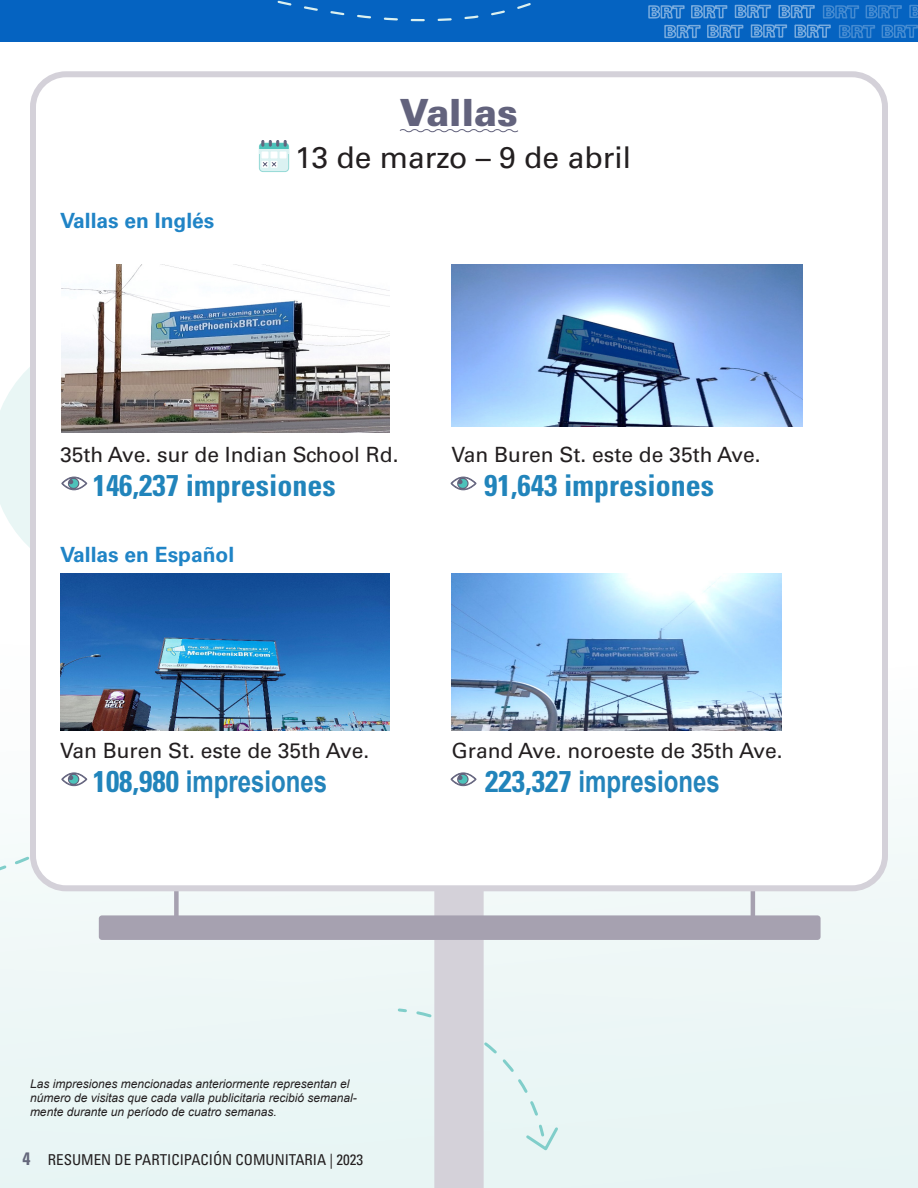
<style>
.page{position:relative;width:918px;height:1188px;background:#fff}
.page>*{position:absolute;margin:0;border:0;box-sizing:border-box;transform-origin:0 0}
.subheading3{font:900 37.5px "Univers LT Std";color:#63637d}
.t1{font:700 30px "Arial";color:#2484bb;scale:.8 1}
.t2{font:700 condensed 30px "Univers LT Std";color:#2184bb}
.calendar_dates{font:30px "Univers LT Std";color:#231f20}
.BLACK_BODY_TEXT{font:21px "Univers LT Std";color:#231f20}
.small_blue_header{font:700 21px "Univers LT Std";color:#2084c6}
.t3{font:condensed 15px "Univers LT Std";color:#231f20}
.t4{font:italic 12px/13.8px "Arial";color:#231f20}
.s1{font-family:"Univers LT Std";font-stretch:condensed;color:#2184bb}
.s2{font-weight:700;font-size:18px;color:#64677b}
</style>
<div class="page">
<div style="left:0;top:42px;width:918px;height:1146px;background:linear-gradient(to bottom,#fff,#ebf6f6)"></div>
<div style="left:0;top:0;width:918px;height:42px;background:#0563c1"></div>
<svg style="left:650px;top:4px;width:268px;height:35px"></svg>
<svg style="left:148px;top:0;width:502px;height:71px"></svg>
<svg style="left:0;top:332px;width:30px;height:246px;fill:#e9f6f5"></svg>
<svg style="left:396px;top:891px;width:165px;height:297px"></svg>
<div style="left:99px;top:915px;width:722px;height:25px;background:#a6a1b0;border-radius:3px"></div>
<div style="left:174px;top:886px;width:5px;height:35px;background:#a6a1b0"></div>
<hr style="left:751px;top:886px;width:4px;height:34px;background:#a6a1b0">
<div style="left:33px;top:74px;width:852px;height:814px;background:#fff;border-radius:33px"></div>
<div style="left:30px;top:71px;width:858px;height:820px;border:6px solid #d4d1d9;border-radius:33px"></div>
<svg style="left:399px;top:129px;width:119px;height:4px"></svg>
<img style="left:60px;top:574px;width:330px;height:157px">
<img style="left:452px;top:574px;width:330px;height:156px">
<div style="left:259px;top:143px;width:30px;height:29px;background:#dbf2f2;border-radius:4px"></div>
<div style="left:259px;top:143px;width:30px;height:29px;border:1px solid #94d9d6;border-radius:4px"></div>
<svg style="left:259px;top:143px;width:30px;height:9px"></svg>
<div style="left:259px;top:149px;width:30px;height:5px;background:#dbf2f2"></div>
<div style="left:262px;top:161px;width:6px;height:7px;border:1px solid #fff"></div>
<div style="left:271px;top:161px;width:6px;height:7px;border:1px solid #fff"></div>
<div style="left:280px;top:161px;width:6px;height:7px;border:1px solid #dbf2f2"></div>
<svg style="left:261px;top:140px;width:26px;height:27px"></svg>
<svg style="left:62px;top:477px;width:25px;height:13px"></svg>
<svg style="left:451px;top:477px;width:25px;height:13px"></svg>
<svg style="left:0;top:606px;width:157px;height:359px"></svg>
<svg style="left:451px;top:773px;width:25px;height:13px"></svg>
<img style="left:62px;top:264px;width:327px;height:169px">
<img style="left:451px;top:264px;width:351px;height:163px">
<p class="small_blue_header" style="left:60px;top:208px;width:156px">Vallas en Inglés</p>
<p class="subheading3" style="left:400px;top:89px;width:120px">Vallas</p>
<p class="calendar_dates" style="left:295px;top:140px;width:337px">13 de marzo – 9 de abril</p>
<p class="BLACK_BODY_TEXT" style="left:60px;top:443px;width:340px">35th Ave. sur de Indian School Rd.</p>
<p class="BLACK_BODY_TEXT" style="left:452px;top:443px;width:311px">Van Buren St. este de 35th Ave.</p>
<p class="t2" style="left:93px;top:467px;width:245px">146,237 impresiones</p>
<p class="t2" style="left:484px;top:467px;width:231px">91,643 impresiones</p>
<p class="small_blue_header" style="left:60px;top:542px;width:176px">Vallas en Español</p>
<p class="BLACK_BODY_TEXT" style="left:60px;top:738px;width:311px">Van Buren St. este de 35th Ave.</p>
<p class="BLACK_BODY_TEXT" style="left:452px;top:738px;width:333px">Grand Ave. noroeste de 35th Ave.</p>
<p class="t1" style="left:93px;top:760px;width:295px"><span class="s1">108,980</span> impresiones</p>
<p class="t1" style="left:485px;top:760px;width:295px"><span class="s1">223,327</span> impresiones</p>
<p class="t4" style="left:30px;top:1077px;width:328px">Las impresiones mencionadas anteriormente representan el número de visitas que cada valla publicitaria recibió semanal&shy;mente durante un período de cuatro semanas.</p>
<p class="t3" style="left:22px;top:1150px;width:342px"><span class="s2">4</span> RESUMEN DE PARTICIPACIÓN COMUNITARIA | 2023</p>
</div>
